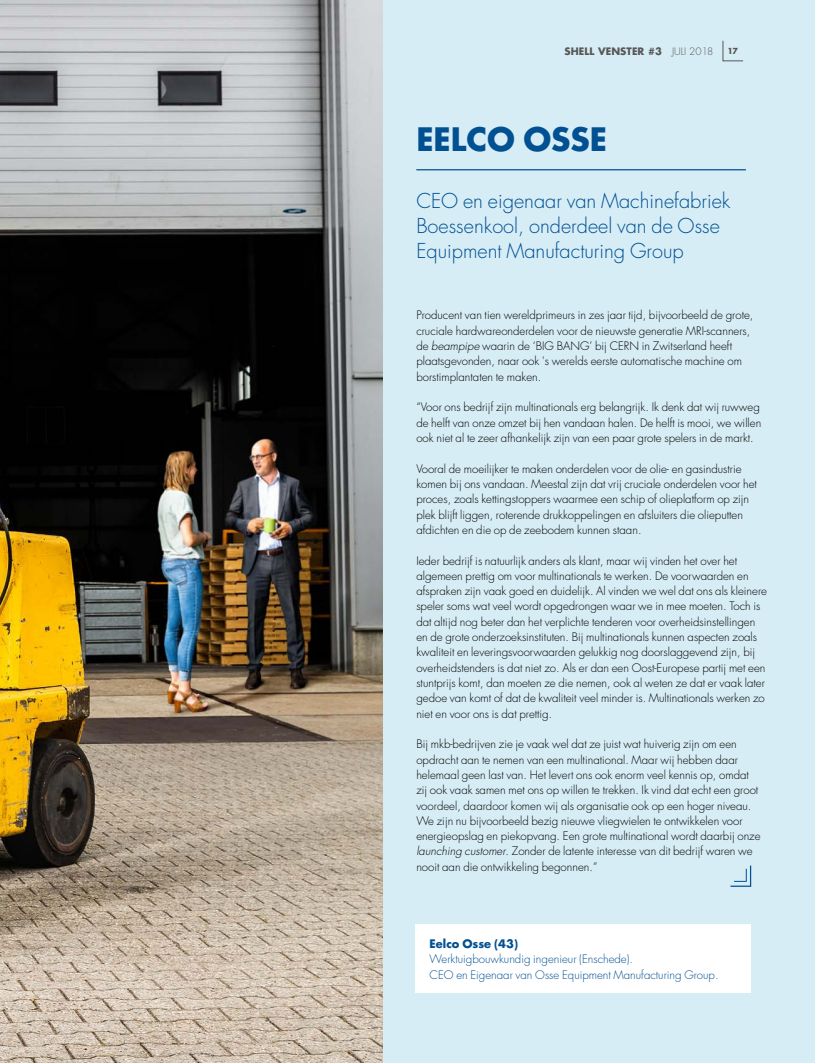
<style>
.page{position:relative;width:815px;height:1063px;background:#fff}
.page>*{position:absolute;margin:0;border:0;box-sizing:border-box;transform-origin:0 0}
.t1{font:700 31.38px "Futura Std";color:#005092}
.t2{font:300 20px/25px "Futura Std";color:#005092}
.t3{font:300 11.38px/15.4px "Futura Std";color:#000}
.t4{font:300 11.38px/15.4px "Futura Std";color:#005092}
.t5{font:700 11.38px "Futura Std";color:#005092}
.t6{font:700 10px "Futura Std";letter-spacing:.01em;color:#575756}
.t7{font:700 8.12px "Futura Std";color:#575756}
.s1{font-weight:300}
.s2{font-style:italic}
</style>
<div class="page">
<img style="left:0;top:0;width:384px;height:1063px">
<div style="left:384px;top:0;width:431px;height:1063px;background:#d7edf6"></div>
<div style="left:415px;top:925px;width:336px;height:68px;background:#fff"></div>
<hr style="left:416px;top:169px;width:330px;height:1px;background:#005092">
<svg style="left:730px;top:865px;width:22px;height:22px"></svg>
<svg style="left:722px;top:40px;width:21px;height:21px"></svg>
<p class="t6" style="left:564px;top:44px;width:150px">SHELL VENSTER #3 <span class="s1">JULI 2018</span></p>
<p class="t7" style="left:728px;top:46px;width:12px">17</p>
<h1 class="t1" style="left:416px;top:119px;width:192px">EELCO OSSE</h1>
<h2 class="t2" style="left:416px;top:189px;width:316px">CEO en eigenaar van Machinefabriek<br>Boessenkool, onderdeel van de Osse<br>Equipment Manufacturing Group</h2>
<p class="t3" style="left:416px;top:308px;width:339px">Producent van tien wereldprimeurs in zes jaar tijd, bijvoorbeeld de grote, cruciale hardwareonderdelen voor de nieuwste generatie MRI-scanners, de <span class="s2">beampipe</span> waarin de ‘BIG BANG’ bij CERN in Zwitserland heeft plaatsgevonden, naar ook 's werelds eerste automatische machine om borstimplantaten te maken.</p>
<p class="t3" style="left:416px;top:400px;width:346px">“Voor ons bedrijf zijn multinationals erg belangrijk. Ik denk dat wij ruwweg de helft van onze omzet bij hen vandaan halen. De helft is mooi, we willen ook niet al te zeer afhankelijk zijn van een paar grote spelers in de markt.</p>
<p class="t3" style="left:416px;top:461px;width:342px">Vooral de moeilijker te maken onderdelen voor de olie- en gasindustrie komen bij ons vandaan. Meestal zijn dat vrij cruciale onderdelen voor het proces, zoals kettingstoppers waarmee een schip of olieplatform op zijn plek blijft liggen, roterende drukkoppelingen en afsluiters die olieputten afdichten en die op de zeebodem kunnen staan.</p>
<p class="t3" style="left:416px;top:553px;width:352px">Ieder bedrijf is natuurlijk anders als klant, maar wij vinden het over het algemeen prettig om voor multinationals te werken. De voorwaarden en afspraken zijn vaak goed en duidelijk. Al vinden we wel dat ons als kleinere speler soms wat veel wordt opgedrongen waar we in mee moeten. Toch is dat altijd nog beter dan het verplichte tenderen voor overheidsinstellingen en de grote onderzoeksinstituten. Bij multinationals kunnen aspecten zoals kwaliteit en leveringsvoorwaarden gelukkig nog doorslaggevend zijn, bij overheidstenders is dat niet zo. Als er dan een Oost-Europese partij met een stuntprijs komt, dan moeten ze die nemen, ook al weten ze dat er vaak later gedoe van komt of dat de kwaliteit veel minder is. Multinationals werken zo niet en voor ons is dat prettig.</p>
<p class="t3" style="left:416px;top:737px;width:346px">Bij mkb-bedrijven zie je vaak wel dat ze juist wat huiverig zijn om een opdracht aan te nemen van een multinational. Maar wij hebben daar helemaal geen last van. Het levert ons ook enorm veel kennis op, omdat zij ook vaak samen met ons op willen te trekken. Ik vind dat echt een groot voordeel, daardoor komen wij als organisatie ook op een hoger niveau.<br>We zijn nu bijvoorbeeld bezig nieuwe vliegwielen te ontwikkelen voor energieopslag en piekopvang. Een grote multinational wordt daarbij onze <span class="s2">launching customer</span>. Zonder de latente interesse van dit bedrijf waren we nooit aan die ontwikkeling begonnen.”</p>
<p class="t5" style="left:430px;top:936px;width:90px">Eelco Osse (43)</p>
<p class="t4" style="left:430px;top:952px;width:290px">Werktuigbouwkundig ingenieur (Enschede).<br>CEO en Eigenaar van Osse Equipment Manufacturing Group.</p>
</div>
